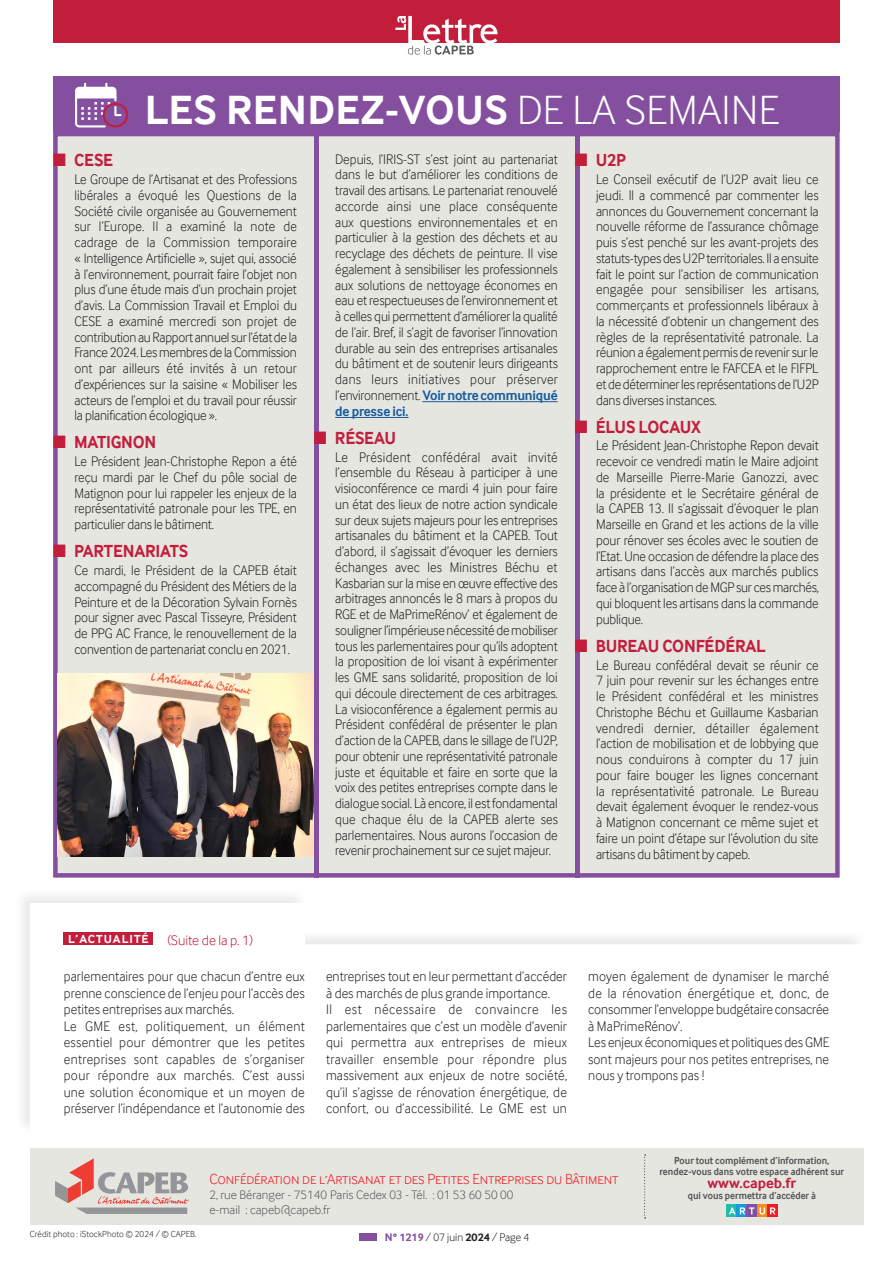
<style>
.page{position:relative;width:893px;height:1263px;background:#fff}
.page>*{position:absolute;margin:0;border:0;box-sizing:border-box;transform-origin:0 0}
.t1{font:700 42px "Inter Face";letter-spacing:.01em;color:#fff}
.t2{font:700 18px "Inter Face";letter-spacing:-.01em;color:#c21e3c;scale:.94 1}
.t3{font:300 15px "Inter Face";letter-spacing:-.01em;color:#ee1d23}
.t4{font:700 15px "Inter Face";color:#c21e3c}
.Texte_rdv{font:300 14.25px/15.8px "Inter Face";letter-spacing:-.01em;color:#231f20;text-align:justify;scale:.94 1}
.Textes_ok{font:300 14.25px/16.5px "Inter Face";letter-spacing:.005em;color:#231f20;text-align:justify;scale:.95 1}
.Textes_ok-2{font:300 14.25px "Inter Face";color:#c21e3c}
.t5{font:300 12.75px/15px "Inter Face";color:#57585a}
.t6{font:700 12px "Inter Face";letter-spacing:.09em;color:#fff}
.t7{font:300 11.25px "Inter Face";color:#231f20}
.t8{font:700 10.5px/10.5px "Inter Face";color:#57585a;text-align:center;scale:.9 1}
.t9{font:300 9px "Inter Face";letter-spacing:.01em;color:#231f20}
.s1{font-weight:300}
.s2{font-weight:700;color:#175d9e}
.s3{font-weight:700;color:#854f9f}
.s4{font-weight:700}
</style>
<div class="page">
<div style="left:53px;top:0;width:787px;height:43px;background:#c21e3c"></div>
<svg style="left:395px;top:16px;width:102px;height:39px"></svg>
<div style="left:53px;top:77px;width:787px;height:55px;background:#854f9f"></div>
<svg style="left:75px;top:83px;width:53px;height:44px"></svg>
<div style="left:53px;top:132px;width:787px;height:746px;background:#e6e6e1;border:4px solid #854f9f"></div>
<div style="left:314px;top:136px;width:5px;height:742px;background:#854f9f"></div>
<div style="left:575px;top:136px;width:5px;height:742px;background:#854f9f"></div>
<hr style="left:422px;top:401px;width:136px;height:1px;background:#175d9e">
<hr style="left:335px;top:417px;width:74px;height:1px;background:#175d9e">
<div style="left:14px;top:887px;width:852px;height:248px;background:#231f20;opacity:.1"></div>
<svg style="left:30px;top:903px;width:833px;height:229px"></svg>
<div style="left:64px;top:932px;width:89px;height:13px;background:#c21e3c"></div>
<img style="left:58px;top:673px;width:256px;height:183px">
<div style="left:359px;top:1233px;width:17px;height:8px;background:#854f9f"></div>
<div style="left:30px;top:1148px;width:833px;height:77px;background:#e6e6e1"></div>
<svg style="left:644px;top:1154px;width:2px;height:64px"></svg>
<div style="left:726px;top:1204px;width:11px;height:13px;background:#22bcac"></div>
<svg style="left:737px;top:1204px;width:10px;height:13px"></svg>
<div style="left:747px;top:1204px;width:10px;height:13px;background:#854f9f"></div>
<div style="left:757px;top:1204px;width:10px;height:13px;background:#f68b1f"></div>
<svg style="left:767px;top:1204px;width:10px;height:13px"></svg>
<svg style="left:729px;top:1207px;width:46px;height:7px"></svg>
<svg style="left:55px;top:1158px;width:134px;height:56px"></svg>
<p class="t1" style="left:145px;top:85px;width:636px">LES RENDEZ-VOUS <span class="s1">DE LA SEMAINE</span></p>
<p class="t2" style="left:53px;top:150px;width:65px">■ CESE</p>
<p class="Texte_rdv" style="left:74px;top:171px;width:238px">Le Groupe de l’Artisanat et des Professions libérales a évoqué les Questions de la Société civile organisée au Gouvernement sur l’Europe. Il a examiné la note de cadrage de la Commission temporaire « Intelligence Artificielle », sujet qui, associé à l’environnement, pourrait faire l’objet non plus d’une étude mais d’un prochain projet d’avis. La Commission Travail et Emploi du CESE a examiné mercredi son projet de contribution au Rapport annuel sur l’état de la France 2024. Les membres de la Commission ont par ailleurs été invités à un retour d’expériences sur la saisine « Mobiliser les acteurs de l’emploi et du travail pour réussir la planification écologique ».</p>
<p class="t2" style="left:53px;top:432px;width:111px">■ MATIGNON</p>
<p class="Texte_rdv" style="left:74px;top:453px;width:238px">Le Président Jean-Christophe Repon a été reçu mardi par le Chef du pôle social de Matignon pour lui rappeler les enjeux de la représentativité patronale pour les TPE, en particulier dans le bâtiment.</p>
<p class="t2" style="left:53px;top:541px;width:145px">■ PARTENARIATS</p>
<p class="Texte_rdv" style="left:74px;top:562px;width:238px">Ce mardi, le Président de la CAPEB était accompagné du Président des Métiers de la Peinture et de la Décoration Sylvain Fornès pour signer avec Pascal Tisseyre, Président de PPG AC France, le renouvellement de la convention de partenariat conclu en 2021.</p>
<p class="Texte_rdv" style="left:335px;top:151px;width:238px">Depuis, l’IRIS-ST s’est joint au partenariat dans le but d’améliorer les conditions de travail des artisans. Le partenariat renouvelé accorde ainsi une place conséquente aux questions environnementales et en particulier à la gestion des déchets et au recyclage des déchets de peinture. Il vise également à sensibiliser les professionnels aux solutions de nettoyage économes en eau et respectueuses de l’environnement et à celles qui permettent d’améliorer la qualité de l’air. Bref, il s’agit de favoriser l’innovation durable au sein des entreprises artisanales du bâtiment et de soutenir leurs dirigeants dans leurs initiatives pour préserver l’environnement. <span class="s2">Voir notre communiqué de presse ici.</span></p>
<p class="t2" style="left:314px;top:427px;width:89px">■ RÉSEAU</p>
<p class="Texte_rdv" style="left:335px;top:449px;width:238px">Le Président confédéral avait invité l’ensemble du Réseau à participer à une visioconférence ce mardi 4 juin pour faire un état des lieux de notre action syndicale sur deux sujets majeurs pour les entreprises artisanales du bâtiment et la CAPEB. Tout d’abord, il s’agissait d’évoquer les derniers échanges avec les Ministres Béchu et Kasbarian sur la mise en œuvre effective des arbitrages annoncés le 8 mars à propos du RGE et de MaPrimeRénov’ et également de souligner l’impérieuse nécessité de mobiliser tous les parlementaires pour qu’ils adoptent la proposition de loi visant à expérimenter les GME sans solidarité, proposition de loi qui découle directement de ces arbitrages.<br>La visioconférence a également permis au Président confédéral de présenter le plan d’action de la CAPEB, dans le sillage de l’U2P, pour obtenir une représentativité patronale juste et équitable et faire en sorte que la voix des petites entreprises compte dans le dialogue social. Là encore, il est fondamental que chaque élu de la CAPEB alerte ses parlementaires. Nous aurons l’occasion de revenir prochainement sur ce sujet majeur.</p>
<p class="t2" style="left:575px;top:150px;width:56px">■ U2P</p>
<p class="Texte_rdv" style="left:596px;top:171px;width:238px">Le Conseil exécutif de l’U2P avait lieu ce jeudi. Il a commencé par commenter les annonces du Gouvernement concernant la nouvelle réforme de l’assurance chômage puis s’est penché sur les avant-projets des statuts-types des U2P territoriales. Il a ensuite fait le point sur l’action de communication engagée pour sensibiliser les artisans, commerçants et professionnels libéraux à la nécessité d’obtenir un changement des règles de la représentativité patronale. La réunion a également permis de revenir sur le rapprochement entre le FAFCEA et le FIFPL et de déterminer les représentations de l’U2P dans diverses instances.</p>
<p class="t2" style="left:575px;top:416px;width:136px">■ ÉLUS LOCAUX</p>
<p class="Texte_rdv" style="left:596px;top:438px;width:238px">Le Président Jean-Christophe Repon devait recevoir ce vendredi matin le Maire adjoint de Marseille Pierre-Marie Ganozzi, avec la présidente et le Secrétaire général de la CAPEB 13. Il s’agissait d’évoquer le plan Marseille en Grand et les actions de la ville pour rénover ses écoles avec le soutien de l’Etat. Une occasion de défendre la place des artisans dans l’accès aux marchés publics face à l’organisation de MGP sur ces marchés, qui bloquent les artisans dans la commande publique.</p>
<p class="t2" style="left:575px;top:635px;width:205px">■ BUREAU CONFÉDÉRAL</p>
<p class="Texte_rdv" style="left:596px;top:657px;width:238px">Le Bureau confédéral devait se réunir ce 7 juin pour revenir sur les échanges entre le Président confédéral et les ministres Christophe Béchu et Guillaume Kasbarian vendredi dernier, détailler également l’action de mobilisation et de lobbying que nous conduirons à compter du 17 juin pour faire bouger les lignes concernant la représentativité patronale. Le Bureau devait également évoquer le rendez-vous à Matignon concernant ce même sujet et faire un point d’étape sur l’évolution du site artisans du bâtiment by capeb.</p>
<p class="t6" style="left:68px;top:932px;width:82px">L’ACTUALITÉ</p>
<p class="Textes_ok-2" style="left:167px;top:932px;width:87px">(Suite de la p. 1)</p>
<p class="Textes_ok" style="left:64px;top:968px;width:255px">parlementaires pour que chacun d’entre eux prenne conscience de l’enjeu pour l’accès des petites entreprises aux marchés.</p>
<p class="Textes_ok" style="left:64px;top:1018px;width:255px">Le GME est, politiquement, un élément essentiel pour démontrer que les petites entreprises sont capables de s’organiser pour répondre aux marchés. C’est aussi une solution économique et un moyen de préserver l’indépendance et l’autonomie des</p>
<p class="Textes_ok" style="left:326px;top:968px;width:255px">entreprises tout en leur permettant d’accéder à des marchés de plus grande importance.</p>
<p class="Textes_ok" style="left:326px;top:1001px;width:255px">Il est nécessaire de convaincre les parlementaires que c’est un modèle d’avenir qui permettra aux entreprises de mieux travailler ensemble pour répondre plus massivement aux enjeux de notre société, qu’il s’agisse de rénovation énergétique, de confort, ou d’accessibilité. Le GME est un</p>
<p class="Textes_ok" style="left:588px;top:968px;width:255px">moyen également de dynamiser le marché de la rénovation énergétique et, donc, de consommer l’enveloppe budgétaire consacrée à MaPrimeRénov’.</p>
<p class="Textes_ok" style="left:588px;top:1034px;width:255px">Les enjeux économiques et politiques des GME sont majeurs pour nos petites entreprises, ne nous y trompons pas !</p>
<p class="t9" style="left:30px;top:1229px;width:168px">Crédit photo : iStockPhoto © 2024 / © CAPEB.</p>
<p class="t3" style="left:209px;top:1170px;width:411px">Confédération de l’Artisanat et des Petites Entreprises du Bâtiment</p>
<p class="t5" style="left:209px;top:1187px;width:305px">2, rue Béranger - 75140 Paris Cedex 03 - Tél. : 01 53 60 50 00 e-mail : capeb@capeb.fr</p>
<p class="t7" style="left:385px;top:1231px;width:146px"><span class="s3">N° 1219</span> / 07 juin <span class="s4">2024</span> / Page 4</p>
<p class="t8" style="left:660px;top:1155px;width:207px">Pour tout complément d’information, rendez-vous dans votre espace adhérent sur</p>
<p class="t4" style="left:707px;top:1174px;width:90px">www.capeb.fr</p>
<p class="t8" style="left:688px;top:1190px;width:144px">qui vous permettra d’accéder à</p>
</div>
